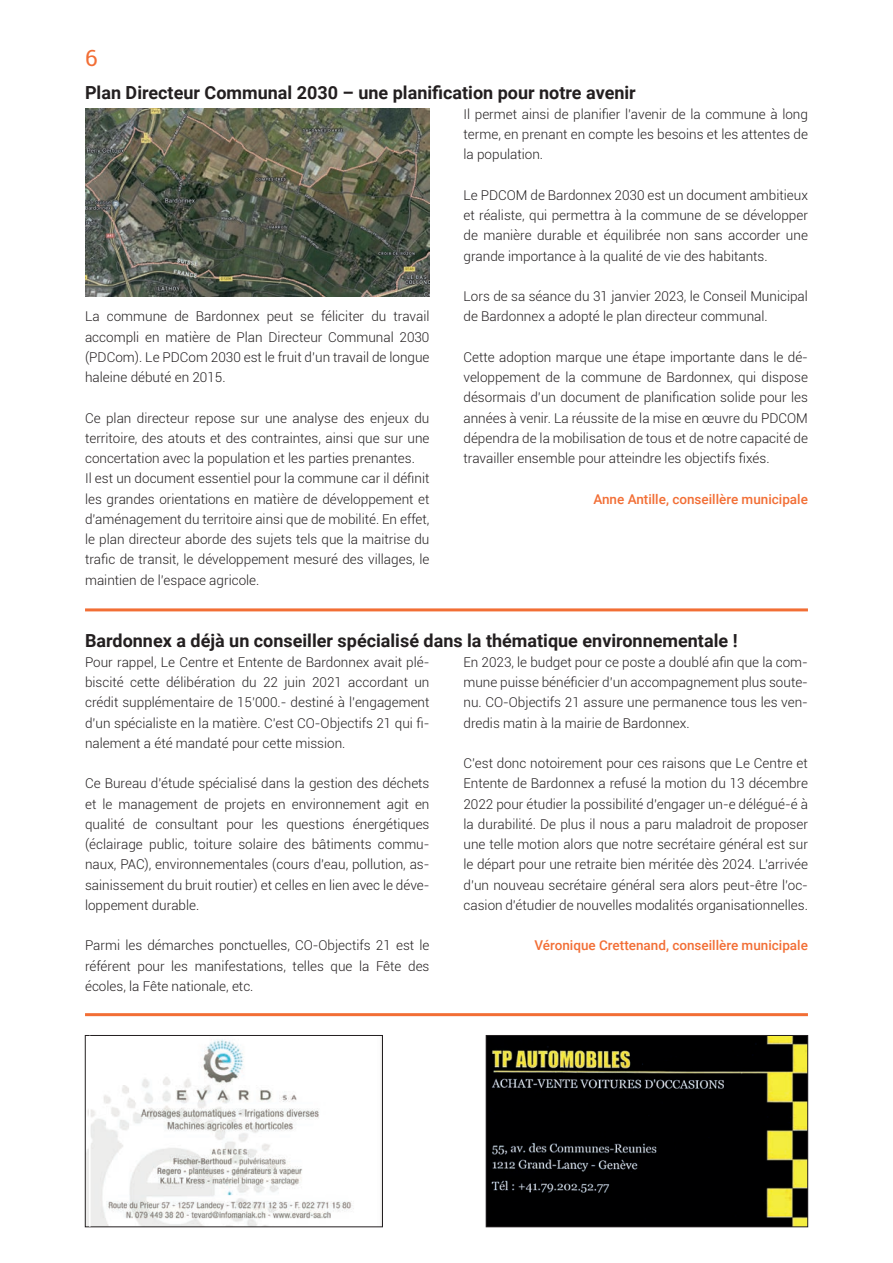
<style>
.page{position:relative;width:893px;height:1263px;background:#fff}
.page>*{position:absolute;margin:0;border:0;box-sizing:border-box;transform-origin:0 0}
.t1{font:22.5px "Roboto Slab";color:#f26e35}
.t2{font:700 18px "Roboto";color:#231f20}
.t3{font:300 13.5px/20.2px "Roboto";color:#231f20;text-align:justify}
.t4{font:500 13.5px "Roboto";color:#f26e35}
</style>
<div class="page">
<hr style="left:85px;top:1013px;width:723px;height:3px;background:#f26e35">
<hr style="left:85px;top:608px;width:723px;height:3px;background:#f26e35">
<img style="left:85px;top:108px;width:344px;height:189px">
<img style="left:87px;top:1037px;width:294px;height:188px">
<div style="left:85px;top:1035px;width:298px;height:192px;border:1px solid #231f20"></div>
<hr style="left:89px;top:1036px;width:2px;height:190px;background:#fff">
<img style="left:488px;top:1037px;width:318px;height:188px">
<div style="left:486px;top:1035px;width:322px;height:192px;border:1px solid #231f20"></div>
<h1 class="t1" style="left:85px;top:43px;width:14px">6</h1>
<h2 class="t2" style="left:85px;top:80px;width:552px">Plan Directeur Communal 2030 – une planification pour notre avenir</h2>
<p class="t3" style="left:85px;top:306px;width:346px">La commune de Bardonnex peut se féliciter du travail accompli en matière de Plan Directeur Communal 2030 (PDCom). Le PDCom 2030 est le fruit d’un travail de longue haleine débuté en 2015.</p>
<p class="t3" style="left:85px;top:407px;width:346px;text-align:left">Ce plan directeur repose sur une analyse des enjeux du territoire, des atouts et des contraintes, ainsi que sur une concertation avec la population et les parties prenantes.<br>Il est un document essentiel pour la commune car il définit les grandes orientations en matière de développement et d’aménagement du territoire ainsi que de mobilité. En effet, le plan directeur aborde des sujets tels que la maitrise du trafic de transit, le développement mesuré des villages, le maintien de l’espace agricole.</p>
<p class="t3" style="left:463px;top:103px;width:346px">Il permet ainsi de planifier l’avenir de la commune à long terme, en prenant en compte les besoins et les attentes de la population.</p>
<p class="t3" style="left:463px;top:184px;width:346px">Le PDCOM de Bardonnex 2030 est un document ambitieux et réaliste, qui permettra à la commune de se développer de manière durable et équilibrée non sans accorder une grande importance à la qualité de vie des habitants.</p>
<p class="t3" style="left:463px;top:286px;width:346px">Lors de sa séance du 31 janvier 2023, le Conseil Municipal de Bardonnex a adopté le plan directeur communal.</p>
<p class="t3" style="left:463px;top:346px;width:346px">Cette adoption marque une étape importante dans le dé&shy;veloppement de la commune de Bardonnex, qui dispose désormais d’un document de planification solide pour les années à venir. La réussite de la mise en œuvre du PDCOM dépendra de la mobilisation de tous et de notre capacité de travailler ensemble pour atteindre les objectifs fixés.</p>
<p class="t4" style="left:593px;top:489px;width:216px">Anne Antille, conseillère municipale</p>
<h2 class="t2" style="left:85px;top:628px;width:654px">Bardonnex a déjà un conseiller spécialisé dans la thématique environnementale !</h2>
<p class="t3" style="left:85px;top:651px;width:346px">Pour rappel, Le Centre et Entente de Bardonnex avait plé&shy;biscité cette délibération du 22 juin 2021 accordant un crédit supplémentaire de 15’000.- destiné à l’engagement d’un spécialiste en la matière. C’est CO-Objectifs 21 qui fi&shy;nalement a été mandaté pour cette mission.</p>
<p class="t3" style="left:85px;top:773px;width:346px">Ce Bureau d’étude spécialisé dans la gestion des déchets et le management de projets en environnement agit en qualité de consultant pour les questions énergétiques (éclairage public, toiture solaire des bâtiments commu&shy;naux, PAC), environnementales (cours d’eau, pollution, as&shy;sainissement du bruit routier) et celles en lien avec le déve&shy;loppement durable.</p>
<p class="t3" style="left:85px;top:935px;width:346px">Parmi les démarches ponctuelles, CO-Objectifs 21 est le référent pour les manifestations, telles que la Fête des écoles, la Fête nationale, etc.</p>
<p class="t3" style="left:463px;top:651px;width:346px">En 2023, le budget pour ce poste a doublé afin que la com&shy;mune puisse bénéficier d’un accompagnement plus soute&shy;nu. CO-Objectifs 21 assure une permanence tous les ven&shy;dredis matin à la mairie de Bardonnex.</p>
<p class="t3" style="left:463px;top:753px;width:346px">C’est donc notoirement pour ces raisons que Le Centre et Entente de Bardonnex a refusé la motion du 13 décembre 2022 pour étudier la possibilité d’engager un-e délégué-é à la durabilité. De plus il nous a paru maladroit de proposer une telle motion alors que notre secrétaire général est sur le départ pour une retraite bien méritée dès 2024. L’arrivée d’un nouveau secrétaire général sera alors peut-être l’oc&shy;casion d’étudier de nouvelles modalités organisationnelles.</p>
<p class="t4" style="left:534px;top:936px;width:275px">Véronique Crettenand, conseillère municipale</p>
</div>
